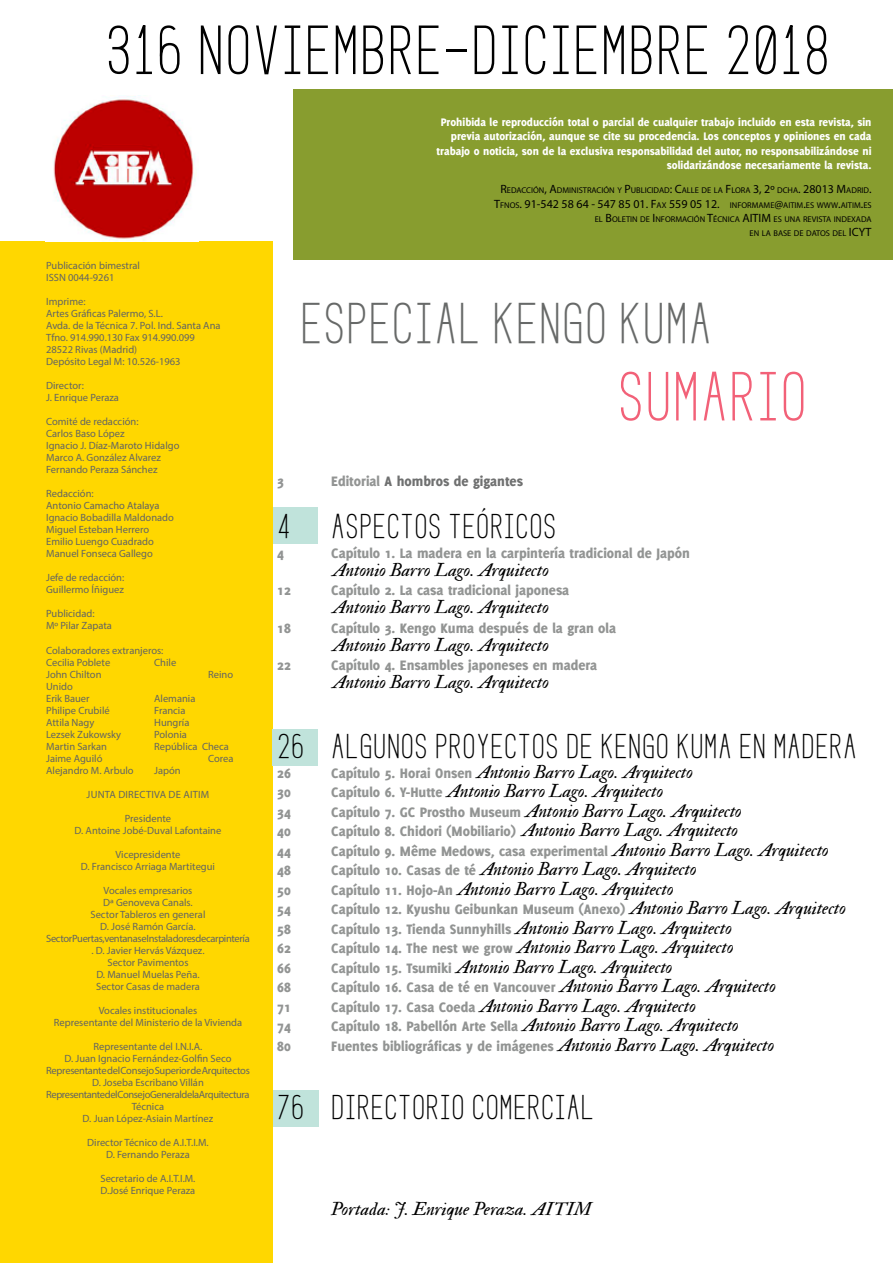
<style>
.page{position:relative;width:893px;height:1263px;background:#fff}
.page>*{position:absolute;margin:0;border:0;box-sizing:border-box;transform-origin:0 0}
.t1{font:54px "Prosciutto Sansish";color:#000}
.t2{font:54px "Prosciutto Sansish";color:#f26178}
.t3{font:45px "Prosciutto Sansish";color:#676968}
.t4{font:27px "Prosciutto Sansish";color:#000}
.t5{font:800 15px "Delicious";color:#929493}
.t6{font:15px "IM FELL Double Pica Italic";color:#000}
.t7{font:800 15px "Delicious";color:#6f7070}
.t8{font:800 12px/14.4px "Delicious";color:#fff;text-align:right}
.t9{font:12px "Myriad Pro";color:#000}
.t10{font:10.5px/12px "Myriad Pro";color:#626463}
.t11{font:10.5px "Myriad Pro";letter-spacing:.02em;color:#626463}
.t12{font:8.4px/14.4px "Myriad Pro";color:#000}
.s1{font-size:12px}
.s2{font-size:8.4px}
.s3{color:#929493}
.s4{font-family:"Delicious";font-weight:800;color:#929493}
.s5{font-family:"IM FELL Double Pica Italic";font-weight:400;color:#000}
</style>
<div class="page">
<div style="left:272px;top:1090px;width:46px;height:36px;background:#c0e3db"></div>
<div style="left:273px;top:507px;width:45px;height:37px;background:#c0e3db"></div>
<div style="left:293px;top:89px;width:600px;height:171px;background:#889d2f"></div>
<div style="left:0;top:242px;width:272px;height:1021px;background:#ffd700"></div>
<img style="left:53px;top:96px;width:143px;height:145px">
<div style="left:272px;top:729px;width:46px;height:37px;background:#c0e3db"></div>
<h1 class="t1" style="left:106px;top:11px;width:727px">316 NOVIEMBRE-DICIEMBRE 2018</h1>
<p class="t8" style="left:437px;top:115px;width:436px">Prohibida le reproducción total o parcial de cualquier trabajo incluido en esta revista, sin previa autorización, aunque se cite su procedencia. Los conceptos y opiniones en cada trabajo o noticia, son de la exclusiva responsabilidad del autor, no responsabilizándose ni solidarizándose necesariamente la revista.</p>
<p class="t10" style="left:46px;top:260px;width:95px">Publicación bimestral<br>ISSN 0044-9261</p>
<p class="t10" style="left:46px;top:296px;width:176px">Imprime:<br>Artes Gráficas Palermo, S.L.<br>Avda. de la Técnica 7. Pol. Ind. Santa Ana<br>Tfno. 914.990.130 Fax 914.990.099<br>28522 Rivas (Madrid)<br>Depósito Legal M: 10.526-1963</p>
<p class="t10" style="left:46px;top:380px;width:74px">Director:<br>J. Enrique Peraza</p>
<p class="t10" style="left:46px;top:416px;width:135px">Comité de redacción:<br>Carlos Baso López<br>Ignacio J. Díaz-Maroto Hidalgo<br>Marco A. González Alvarez<br>Fernando Peraza Sánchez</p>
<p class="t10" style="left:46px;top:488px;width:129px">Redacción:<br>Antonio Camacho Atalaya<br>Ignacio Bobadilla Maldonado<br>Miguel Esteban Herrero<br>Emilio Luengo Cuadrado<br>Manuel Fonseca Gallego</p>
<p class="t10" style="left:46px;top:572px;width:80px">Jefe de redacción:<br>Guillermo Íñiguez</p>
<p class="t10" style="left:46px;top:608px;width:67px">Publicidad:<br>Mº Pilar Zapata</p>
<p class="t10" style="left:46px;top:644px;width:119px">Colaboradores extranjeros:<br>Cecilia Poblete</p>
<p class="t10" style="left:154px;top:656px;width:24px">Chile</p>
<p class="t10" style="left:46px;top:668px;width:57px">John Chilton</p>
<p class="t10" style="left:208px;top:668px;width:27px">Reino</p>
<p class="t10" style="left:46px;top:680px;width:45px">Unido<br>Erik Bauer</p>
<p class="t10" style="left:154px;top:692px;width:43px">Alemania</p>
<p class="t10" style="left:46px;top:704px;width:65px">Philipe Crubilé</p>
<p class="t10" style="left:154px;top:704px;width:33px">Francia</p>
<p class="t10" style="left:46px;top:716px;width:50px">Attila Nagy</p>
<p class="t10" style="left:154px;top:716px;width:37px">Hungría</p>
<p class="t10" style="left:46px;top:728px;width:77px">Lezsek Zukowsky</p>
<p class="t10" style="left:154px;top:728px;width:34px">Polonia</p>
<p class="t10" style="left:46px;top:740px;width:62px">Martin Sarkan</p>
<p class="t10" style="left:154px;top:740px;width:76px">República Checa</p>
<p class="t10" style="left:46px;top:752px;width:58px">Jaime Aguiló</p>
<p class="t10" style="left:208px;top:752px;width:27px">Corea</p>
<p class="t10" style="left:46px;top:764px;width:89px">Alejandro M. Arbulo</p>
<p class="t10" style="left:154px;top:764px;width:28px">Japón</p>
<p class="t11" style="left:87px;top:787px;width:124px">JUNTA DIRECTIVA DE AITIM</p>
<p class="t10" style="left:75px;top:812px;width:148px;text-align:center">Presidente<br>D. Antoine Jobé-Duval Lafontaine</p>
<p class="t10" style="left:81px;top:848px;width:136px;text-align:center">Vicepresidente<br>D. Francisco Arriaga Martitegui</p>
<p class="t10" style="left:46px;top:884px;width:205px;text-align:center">Vocales empresarios<br>Dª Genoveva Canals.<br>Sector Tableros en general<br>D. José Ramón García.<br>Sector Puertas, ventanas e Instaladores de carpintería . D. Javier Hervás Vázquez.<br>Sector Pavimentos<br>D. Manuel Muelas Peña.<br>Sector Casas de madera</p>
<p class="t10" style="left:54px;top:1004px;width:190px;text-align:center">Vocales institucionales<br>Representante del Ministerio de la Vivienda</p>
<p class="t10" style="left:46px;top:1040px;width:205px;text-align:center">Representante del I.N.I.A.<br>D. Juan Ignacio Fernández-Golfin Seco Representante del Consejo Superior de Arquitectos D. Joseba Escribano Villán<br>Representante del Consejo General de la Arquitectura Técnica<br>D. Juan López-Asiain Martínez</p>
<p class="t10" style="left:87px;top:1136px;width:123px;text-align:center">Director Técnico de A.I.T.I.M.<br>D. Fernando Peraza</p>
<p class="t10" style="left:100px;top:1172px;width:97px">Secretario de A.I.T.I.M.<br>D.José Enrique Peraza</p>
<p class="t12" style="left:500px;top:183px;width:373px"><span class="s1">R</span>EDACCIÓN<span class="s1">, A</span>DMINISTRACIÓN Y <span class="s1">P</span>UBLICIDAD<span class="s1">: C</span>ALLE DE LA <span class="s1">F</span>LORA <span class="s1">3, 2º</span> DCHA<span class="s1">. 28013 M</span>ADRID<span class="s1">.</span></p>
<p class="t9" style="left:494px;top:196px;width:379px">T<span class="s2">FNOS</span>. 91-542 58 64 - 547 85 01. F<span class="s2">AX</span> 559 05 12. <span class="s2">INFORMAME</span>@<span class="s2">AITIM</span>.<span class="s2">ES WWW</span>.<span class="s2">AITIM</span>.<span class="s2">ES</span></p>
<p class="t12" style="left:595px;top:212px;width:155px">EL <span class="s1">B</span>OLETIN DE <span class="s1">I</span> NFORMACIÓN <span class="s1">T</span>ÉCNICA <span class="s1">AITIM</span></p>
<p class="t12" style="left:750px;top:212px;width:123px;text-indent:24px">ES UNA REVISTA INDEXADA<br>EN LA BASE DE DATOS DEL <span class="s1">ICYT</span></p>
<h2 class="t3" style="left:300px;top:290px;width:414px">ESPECIAL KENGO KUMA</h2>
<h1 class="t2" style="left:618px;top:357px;width:192px">SUMARIO</h1>
<h3 class="t5" style="left:277px;top:473px;width:8px">3</h3>
<h3 class="t7" style="left:331px;top:473px;width:193px"><span class="s3">Editorial</span> A hombros de gigantes</h3>
<h3 class="t4" style="left:277px;top:507px;width:16px">4</h3>
<h3 class="t4" style="left:331px;top:507px;width:227px">ASPECTOS TEÓRICOS</h3>
<h3 class="t5" style="left:277px;top:544px;width:8px">4</h3>
<h3 class="t5" style="left:331px;top:544px;width:360px">Capítulo 1. La madera en la carpintería tradicional de Japón</h3>
<h3 class="t6" style="left:331px;top:560px;width:218px">Antonio Barro Lago. Arquitecto</h3>
<h3 class="t5" style="left:277px;top:582px;width:15px">12</h3>
<h3 class="t5" style="left:331px;top:582px;width:240px">Capítulo 2. La casa tradicional japonesa</h3>
<h3 class="t6" style="left:331px;top:597px;width:218px">Antonio Barro Lago. Arquitecto</h3>
<h3 class="t5" style="left:277px;top:619px;width:15px">18</h3>
<h3 class="t5" style="left:331px;top:619px;width:286px">Capítulo 3. Kengo Kuma después de la gran ola</h3>
<h3 class="t6" style="left:331px;top:635px;width:218px">Antonio Barro Lago. Arquitecto</h3>
<h3 class="t5" style="left:277px;top:657px;width:15px">22</h3>
<h3 class="t5" style="left:331px;top:657px;width:268px">Capítulo 4. Ensambles japoneses en madera</h3>
<h3 class="t6" style="left:331px;top:672px;width:218px">Antonio Barro Lago. Arquitecto</h3>
<h3 class="t4" style="left:277px;top:727px;width:582px">26 ALGUNOS PROYECTOS DE KENGO KUMA EN MADERA</h3>
<h3 class="t5" style="left:277px;top:764px;width:15px">26</h3>
<h3 class="t6" style="left:331px;top:761px;width:362px"><span class="s4">Capítulo 5. Horai Onsen</span> Antonio Barro Lago. Arquitecto</h3>
<h3 class="t5" style="left:277px;top:784px;width:15px">30</h3>
<h3 class="t6" style="left:331px;top:781px;width:332px"><span class="s4">Capítulo 6. Y-Hutte</span> Antonio Barro Lago. Arquitecto</h3>
<h3 class="t5" style="left:277px;top:803px;width:15px">34</h3>
<h3 class="t6" style="left:331px;top:800px;width:411px"><span class="s4">Capítulo 7. GC Prostho Museum</span> Antonio Barro Lago. Arquitecto</h3>
<h3 class="t5" style="left:277px;top:823px;width:15px">40</h3>
<h3 class="t5" style="left:331px;top:823px;width:407px">Capítulo 8. Chidori (Mobiliario) <span class="s5">Antonio Barro Lago. Arquitecto</span></h3>
<h3 class="t5" style="left:277px;top:842px;width:15px">44</h3>
<h3 class="t5" style="left:331px;top:842px;width:498px">Capítulo 9. Même Medows, casa experimental <span class="s5">Antonio Barro Lago. Arquitecto</span></h3>
<h3 class="t5" style="left:277px;top:862px;width:15px">48</h3>
<h3 class="t6" style="left:331px;top:859px;width:366px"><span class="s4">Capítulo 10. Casas de té</span> Antonio Barro Lago. Arquitecto</h3>
<h3 class="t5" style="left:277px;top:881px;width:15px">50</h3>
<h3 class="t6" style="left:331px;top:878px;width:343px"><span class="s4">Capítulo 11. Hojo-An</span> Antonio Barro Lago. Arquitecto</h3>
<h3 class="t5" style="left:277px;top:901px;width:15px">54</h3>
<h3 class="t5" style="left:331px;top:901px;width:515px">Capítulo 12. Kyushu Geibunkan Museum (Anexo) <span class="s5">Antonio Barro Lago. Arquitecto</span></h3>
<h3 class="t5" style="left:277px;top:920px;width:15px">58</h3>
<h3 class="t5" style="left:331px;top:920px;width:401px">Capítulo 13. Tienda Sunnyhills <span class="s5">Antonio Barro Lago. Arquitecto</span></h3>
<h3 class="t5" style="left:277px;top:940px;width:15px">62</h3>
<h3 class="t6" style="left:331px;top:937px;width:403px"><span class="s4">Capítulo 14. The nest we grow</span> Antonio Barro Lago. Arquitecto</h3>
<h3 class="t5" style="left:277px;top:959px;width:15px">66</h3>
<h3 class="t6" style="left:331px;top:956px;width:341px"><span class="s4">Capítulo 15. Tsumiki</span> Antonio Barro Lago. Arquitecto</h3>
<h3 class="t5" style="left:277px;top:979px;width:15px">68</h3>
<h3 class="t5" style="left:331px;top:979px;width:445px">Capítulo 16. Casa de té en Vancouver <span class="s5">Antonio Barro Lago. Arquitecto</span></h3>
<h3 class="t5" style="left:277px;top:998px;width:15px">71</h3>
<h3 class="t6" style="left:331px;top:995px;width:365px"><span class="s4">Capítulo 17. Casa Coeda</span> Antonio Barro Lago. Arquitecto</h3>
<h3 class="t5" style="left:277px;top:1018px;width:15px">74</h3>
<h3 class="t5" style="left:331px;top:1018px;width:408px">Capítulo 18. Pabellón Arte Sella <span class="s5">Antonio Barro Lago. Arquitecto</span></h3>
<h3 class="t5" style="left:277px;top:1037px;width:15px">80</h3>
<h3 class="t5" style="left:331px;top:1037px;width:443px">Fuentes bibliográficas y de imágenes <span class="s5">Antonio Barro Lago. Arquitecto</span></h3>
<h3 class="t4" style="left:277px;top:1088px;width:319px">76 DIRECTORIO COMERCIAL</h3>
<h3 class="t6" style="left:330px;top:1199px;width:262px">Portada: J. Enrique Peraza. AITIM</h3>
</div>
